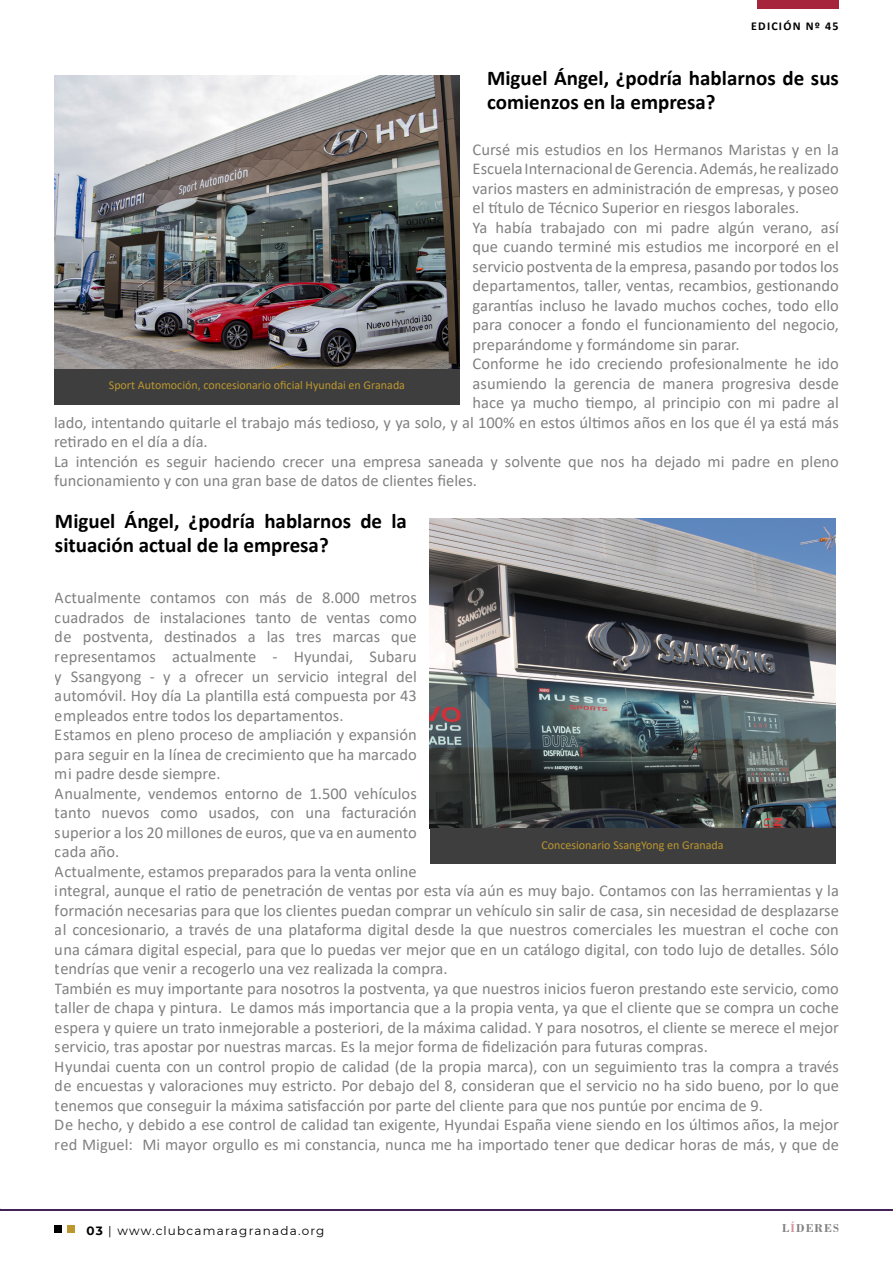
<style>
.page{position:relative;width:893px;height:1263px;background:#fff}
.page>*{position:absolute;margin:0;border:0;box-sizing:border-box;transform-origin:0 0}
.t1{font:700 21px/24px "Calibri";color:#000}
.t2{font:16.5px/19.5px "Calibri";color:#000}
.t3{font:12px "Calibri";color:#bc972f}
.t4{font:12px "Montserrat";letter-spacing:.1em;color:#000}
.t5{font:700 12px "Calibri";letter-spacing:.1em;color:#000}
.t6{font:700 12px "Bodoni";letter-spacing:.1em;color:#000}
.s1{font-weight:700}
.s2{color:#a7253a}
</style>
<div class="page">
<img style="left:54px;top:75px;width:406px;height:294px">
<div style="left:54px;top:369px;width:406px;height:36px;background:#3e3e3e"></div>
<hr style="left:0;top:1209px;width:893px;height:1px;background:#452159">
<div style="left:757px;top:0;width:81px;height:9px;background:#a7253a"></div>
<img style="left:430px;top:519px;width:405px;height:309px">
<div style="left:430px;top:829px;width:405px;height:35px;background:#3e3e3e"></div>
<div style="left:54px;top:1225px;width:7px;height:7px;background:#000"></div>
<div style="left:68px;top:1225px;width:7px;height:7px;background:#bc972f"></div>
<p class="t5" style="left:751px;top:18px;width:89px">EDICIÓN Nº 45</p>
<p class="t1" style="left:487px;top:66px;width:353px">Miguel Ángel, ¿podría hablarnos de sus comienzos en la empresa?</p>
<p class="t2" style="left:473px;top:139px;width:368px">Cursé mis estudios en los Hermanos Maristas y en la</p>
<p class="t2" style="left:473px;top:158px;width:368px">Escuela Internacional de Gerencia. Además, he realizado</p>
<p class="t2" style="left:473px;top:178px;width:368px">varios masters en administración de empresas, y poseo</p>
<p class="t2" style="left:473px;top:197px;width:328px">el título de Técnico Superior en riesgos laborales.</p>
<p class="t2" style="left:473px;top:217px;width:368px">Ya había trabajado con mi padre algún verano, así</p>
<p class="t2" style="left:473px;top:236px;width:368px">que cuando terminé mis estudios me incorporé en el</p>
<p class="t2" style="left:473px;top:256px;width:368px">servicio postventa de la empresa, pasando por todos los</p>
<p class="t2" style="left:473px;top:275px;width:368px">departamentos, taller, ventas, recambios, gestionando</p>
<p class="t2" style="left:473px;top:295px;width:368px">garantías incluso he lavado muchos coches, todo ello</p>
<p class="t2" style="left:473px;top:314px;width:368px">para conocer a fondo el funcionamiento del negocio,</p>
<p class="t2" style="left:473px;top:334px;width:268px">preparándome y formándome sin parar.</p>
<p class="t2" style="left:473px;top:353px;width:368px">Conforme he ido creciendo profesionalmente he ido</p>
<p class="t2" style="left:473px;top:373px;width:368px">asumiendo la gerencia de manera progresiva desde</p>
<p class="t2" style="left:473px;top:392px;width:368px">hace ya mucho tiempo, al principio con mi padre al</p>
<p class="t2" style="left:54px;top:412px;width:786px">lado, intentando quitarle el trabajo más tedioso, y ya solo, y al 100% en estos últimos años en los que él ya está más</p>
<p class="t2" style="left:54px;top:431px;width:155px">retirado en el día a día.</p>
<p class="t2" style="left:54px;top:451px;width:786px">La intención es seguir haciendo crecer una empresa saneada y solvente que nos ha dejado mi padre en pleno</p>
<p class="t2" style="left:54px;top:470px;width:424px">funcionamiento y con una gran base de datos de clientes fieles.</p>
<p class="t3" style="left:109px;top:377px;width:298px">Sport Automoción, concesionario oficial Hyundai en Granada</p>
<p class="t1" style="left:55px;top:509px;width:353px">Miguel Ángel, ¿podría hablarnos de la situación actual de la empresa?</p>
<p class="t2" style="left:55px;top:588px;width:785px">Actualmente contamos con más de 8.000 metros<br>cuadrados de instalaciones tanto de ventas como<br>de postventa, destinados a las tres marcas que<br>representamos actualmente - Hyundai, Subaru<br>y Ssangyong - y a ofrecer un servicio integral del<br>automóvil. Hoy día La plantilla está compuesta por 43<br>empleados entre todos los departamentos.<br>Estamos en pleno proceso de ampliación y expansión<br>para seguir en la línea de crecimiento que ha marcado<br>mi padre desde siempre.<br>Anualmente, vendemos entorno de 1.500 vehículos<br>tanto nuevos como usados, con una facturación<br>superior a los 20 millones de euros, que va en aumento<br>cada año.<br>Actualmente, estamos preparados para la venta online<br>integral, aunque el ratio de penetración de ventas por esta vía aún es muy bajo. Contamos con las herramientas y la formación necesarias para que los clientes puedan comprar un vehículo sin salir de casa, sin necesidad de desplazarse al concesionario, a través de una plataforma digital desde la que nuestros comerciales les muestran el coche con una cámara digital especial, para que lo puedas ver mejor que en un catálogo digital, con todo lujo de detalles. Sólo tendrías que venir a recogerlo una vez realizada la compra.<br>También es muy importante para nosotros la postventa, ya que nuestros inicios fueron prestando este servicio, como taller de chapa y pintura. Le damos más importancia que a la propia venta, ya que el cliente que se compra un coche espera y quiere un trato inmejorable a posteriori, de la máxima calidad. Y para nosotros, el cliente se merece el mejor servicio, tras apostar por nuestras marcas. Es la mejor forma de fidelización para futuras compras.<br>Hyundai cuenta con un control propio de calidad (de la propia marca), con un seguimiento tras la compra a través de encuestas y valoraciones muy estricto. Por debajo del 8, consideran que el servicio no ha sido bueno, por lo que tenemos que conseguir la máxima satisfacción por parte del cliente para que nos puntúe por encima de 9.<br>De hecho, y debido a ese control de calidad tan exigente, Hyundai España viene siendo en los últimos años, la mejor red Miguel: Mi mayor orgullo es mi constancia, nunca me ha importado tener que dedicar horas de más, y que de</p>
<p class="t3" style="left:541px;top:837px;width:184px">Concesionario SsangYong en Granada</p>
<p class="t4" style="left:86px;top:1223px;width:240px"><span class="s1">03</span> | www.clubcamaragranada.org</p>
<p class="t6" style="left:782px;top:1220px;width:58px">L<span class="s2">Í</span>DERES</p>
</div>
